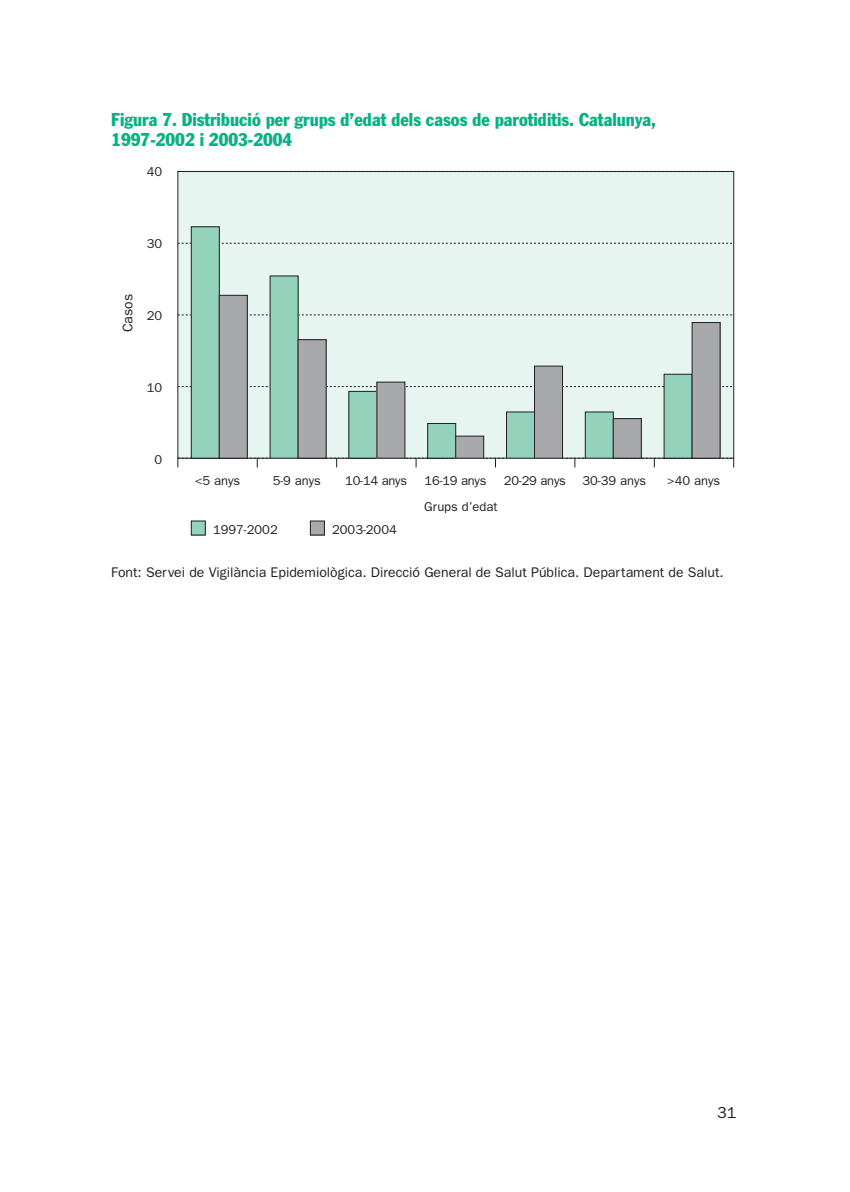
<style>
.page{position:relative;width:850px;height:1192px;background:#fff}
.page>*{position:absolute;margin:0;border:0;box-sizing:border-box;transform-origin:0 0}
.t1{font:condensed 18.2px/20px "Franklin Gothic";color:#09b185}
.t2{font:16px "Franklin Gothic";color:#231f20}
.t3{font:14px "Franklin Gothic";color:#231f20}
.t4{font:12.8px "Franklin Gothic";color:#231f20}
</style>
<div class="page">
<svg style="left:177px;top:171px;width:558px;height:365px"></svg>
<h1 class="t1" style="left:111px;top:111px;width:546px">Figura 7. Distribució per grups d’edat dels casos de parotiditis. Catalunya,<br>1997-2002 i 2003-2004</h1>
<p class="t4" style="left:147px;top:167px;width:17px">40</p>
<p class="t4" style="left:147px;top:239px;width:17px">30</p>
<p class="t3" style="left:123px;top:332px;width:40px;rotate:-90deg">Casos</p>
<p class="t4" style="left:147px;top:311px;width:17px">20</p>
<p class="t4" style="left:147px;top:383px;width:17px">10</p>
<p class="t4" style="left:154px;top:454px;width:9px">0</p>
<p class="t4" style="left:195px;top:476px;width:47px">&lt;5 anys</p>
<p class="t4" style="left:273px;top:476px;width:50px">5-9 anys</p>
<p class="t4" style="left:345px;top:476px;width:64px">10-14 anys</p>
<p class="t4" style="left:424px;top:476px;width:64px">16-19 anys</p>
<p class="t4" style="left:504px;top:476px;width:64px">20-29 anys</p>
<p class="t4" style="left:582px;top:476px;width:65px">30-39 anys</p>
<p class="t4" style="left:667px;top:476px;width:55px">&gt;40 anys</p>
<p class="t4" style="left:213px;top:525px;width:66px">1997-2002</p>
<p class="t4" style="left:332px;top:525px;width:66px">2003-2004</p>
<p class="t3" style="left:111px;top:567px;width:614px">Font: Servei de Vigilància Epidemiològica. Direcció General de Salut Pública. Departament de Salut.</p>
<p class="t4" style="left:424px;top:502px;width:75px">Grups d’edat</p>
<p class="t2" style="left:717px;top:1106px;width:21px">31</p>
</div>
